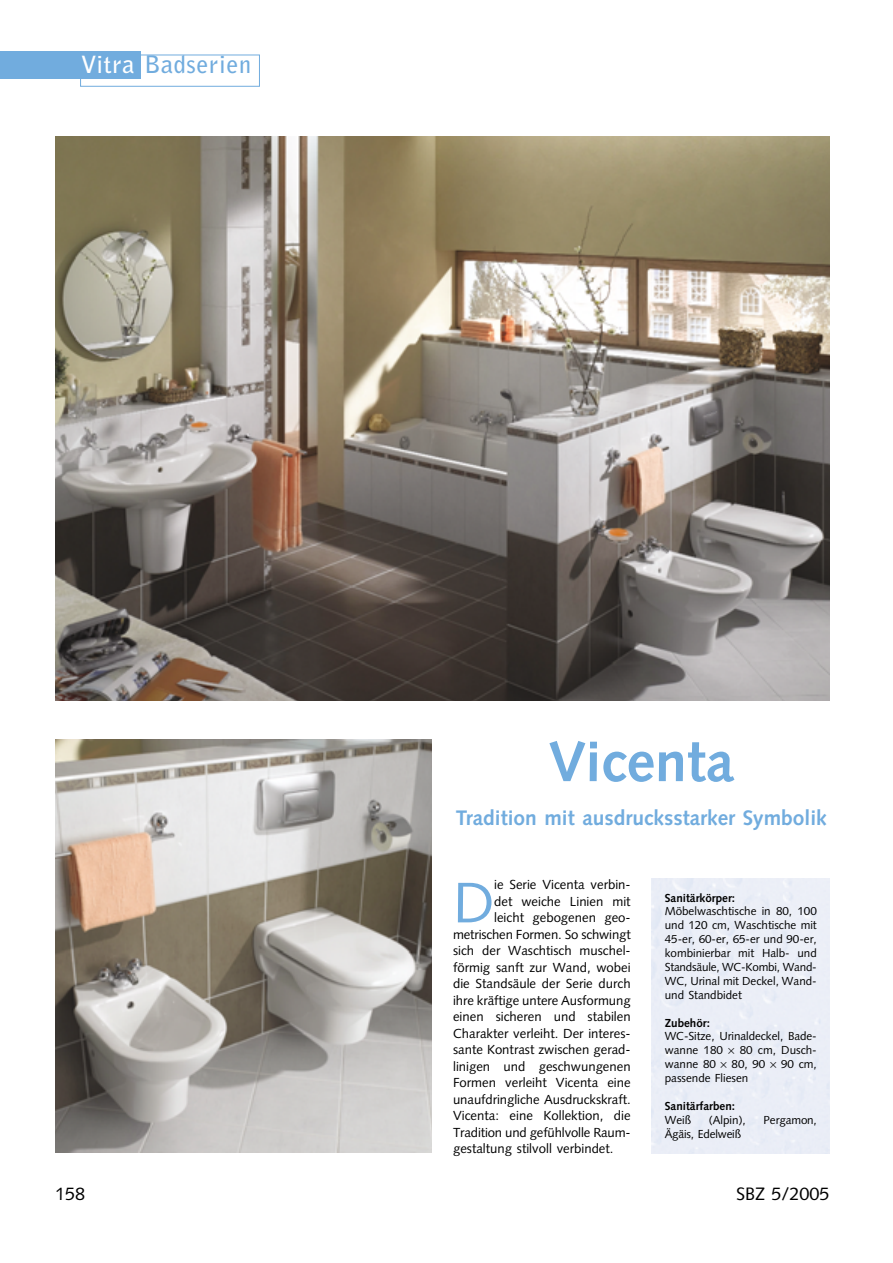
<style>
.page{position:relative;width:893px;height:1263px;background:#fff}
.page>*{position:absolute;margin:0;border:0;box-sizing:border-box;transform-origin:0 0}
.t1{font:57.15px "Syntax";color:#71acde}
.t2{font:700 57px "Syntax";color:#71acde}
.t3{font:700 24px "Bell Gothic";letter-spacing:.03em;color:#71acde}
.t4{font:700 21px "Syntax";color:#71acde}
.t5{font:18px "Syntax";color:#000}
.t6{font:13.2px "Syntax";color:#000}
.t7{font:11.7px/14px "Syntax";color:#000;text-align:justify}
.t8{font:700 11.7px "Syntax";color:#000}
.s1{color:#fff}
</style>
<div class="page">
<div style="left:0;top:51px;width:140px;height:28px;background:#71acde"></div>
<div style="left:80px;top:55px;width:180px;height:32px;border:1px solid #71acde"></div>
<img style="left:55px;top:136px;width:774px;height:565px">
<img style="left:55px;top:740px;width:377px;height:413px">
<svg style="left:728px;top:1048px;width:6px;height:6px"></svg>
<svg style="left:720px;top:1062px;width:6px;height:6px"></svg>
<svg style="left:770px;top:1062px;width:6px;height:6px"></svg>
<h3 class="t3" style="left:81px;top:55px;width:172px"><span class="s1">Vitra</span> Badserien</h3>
<h2 class="t2" style="left:548px;top:738px;width:187px">Vicenta</h2>
<h3 class="t4" style="left:456px;top:809px;width:372px">Tradition mit ausdrucksstarker Symbolik</h3>
<h1 class="t1" style="left:453px;top:880px;width:43px">D</h1>
<p class="t6" style="left:494px;top:879px;width:138px">ie Serie Vicenta verbin-</p>
<p class="t6" style="left:494px;top:896px;width:138px">det weiche Linien mit</p>
<p class="t6" style="left:494px;top:912px;width:138px">leicht gebogenen geo-</p>
<p class="t6" style="left:453px;top:929px;width:179px">metrischen Formen. So schwingt</p>
<p class="t6" style="left:453px;top:945px;width:179px">sich der Waschtisch muschel-</p>
<p class="t6" style="left:453px;top:962px;width:179px">förmig sanft zur Wand, wobei</p>
<p class="t6" style="left:453px;top:978px;width:179px">die Standsäule der Serie durch</p>
<p class="t6" style="left:453px;top:995px;width:179px">ihre kräftige untere Ausformung</p>
<p class="t6" style="left:453px;top:1011px;width:179px">einen sicheren und stabilen</p>
<p class="t6" style="left:453px;top:1028px;width:179px">Charakter verleiht. Der interes-</p>
<p class="t6" style="left:453px;top:1044px;width:179px">sante Kontrast zwischen gerad-</p>
<p class="t6" style="left:453px;top:1061px;width:179px">linigen und geschwungenen</p>
<p class="t6" style="left:453px;top:1077px;width:179px">Formen verleiht Vicenta eine</p>
<p class="t6" style="left:453px;top:1094px;width:179px">unaufdringliche Ausdruckskraft.</p>
<p class="t6" style="left:453px;top:1110px;width:179px">Vicenta: eine Kollektion, die</p>
<p class="t6" style="left:453px;top:1127px;width:179px">Tradition und gefühlvolle Raum-</p>
<p class="t6" style="left:453px;top:1143px;width:162px">gestaltung stilvoll verbindet.</p>
<p class="t8" style="left:664px;top:893px;width:72px">Sanitärkörper:</p>
<p class="t7" style="left:664px;top:906px;width:154px">Möbelwaschtische in 80, 100 und 120 cm, Waschtische mit 45-er, 60-er, 65-er und 90-er, kombinierbar mit Halb- und Standsäule, WC-Kombi, Wand-WC, Urinal mit Deckel, Wand&shy;und Standbidet</p>
<p class="t8" style="left:664px;top:1018px;width:47px">Zubehör:</p>
<p class="t7" style="left:664px;top:1030px;width:154px">WC-Sitze, Urinaldeckel, Bade&shy;wanne 180</p>
<p class="t7" style="left:739px;top:1044px;width:78px">80 cm, Dusch-</p>
<p class="t7" style="left:664px;top:1058px;width:53px">wanne 80</p>
<p class="t7" style="left:731px;top:1058px;width:35px">80, 90</p>
<p class="t7" style="left:781px;top:1058px;width:37px">90 cm,</p>
<p class="t7" style="left:664px;top:1072px;width:85px">passende Fliesen</p>
<p class="t8" style="left:664px;top:1101px;width:72px">Sanitärfarben:</p>
<p class="t7" style="left:664px;top:1114px;width:28px">Weiß</p>
<p class="t7" style="left:709px;top:1114px;width:38px">(Alpin),</p>
<p class="t7" style="left:763px;top:1114px;width:55px">Pergamon,</p>
<p class="t7" style="left:664px;top:1128px;width:78px">Ägäis, Edelweiß</p>
<h3 class="t5" style="left:55px;top:1186px;width:32px">158</h3>
<h3 class="t5" style="left:736px;top:1186px;width:95px">SBZ 5/2005</h3>
</div>
